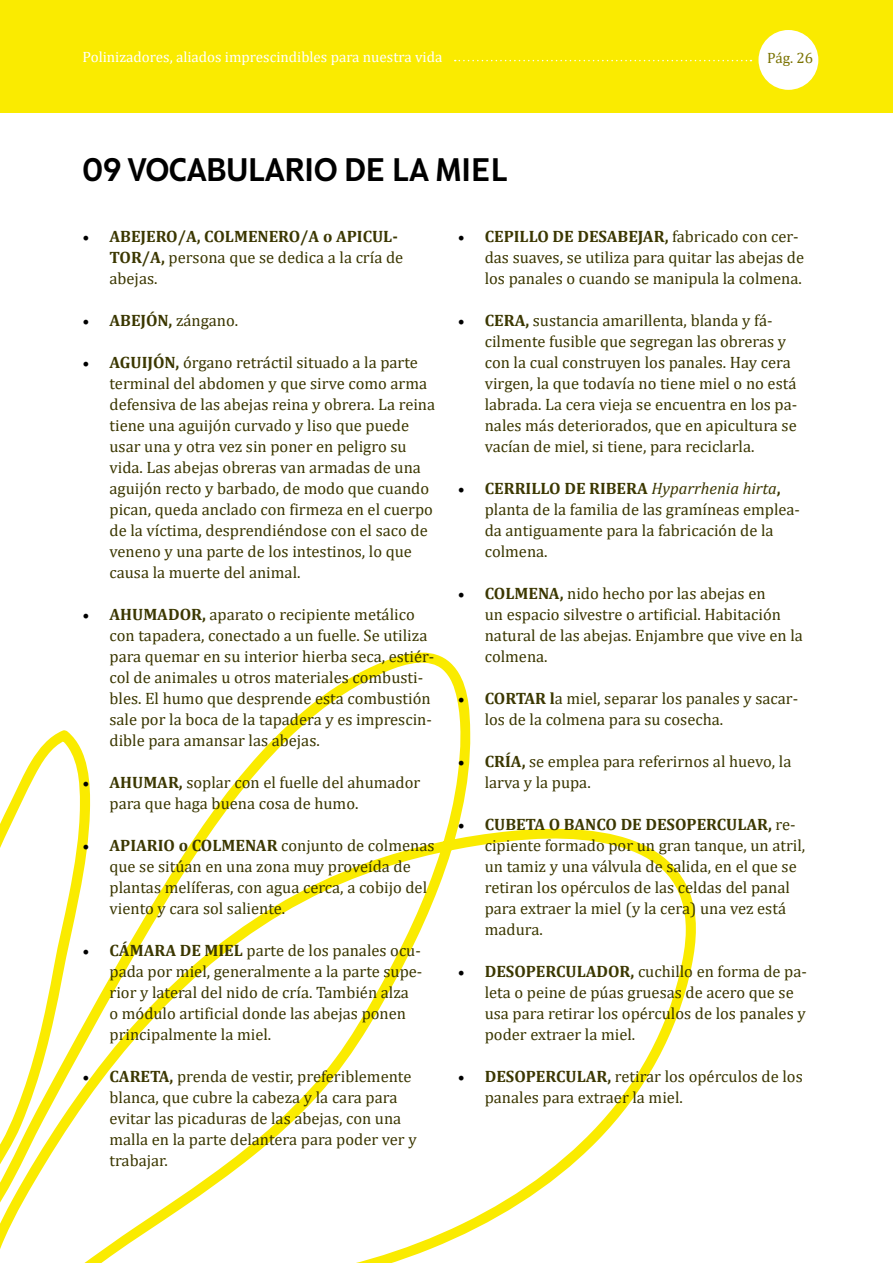
<style>
.page{position:relative;width:893px;height:1263px;background:#fff}
.page>*{position:absolute;margin:0;border:0;box-sizing:border-box;transform-origin:0 0}
.t1{font:28.5px "June Expt Variable Active";color:#000}
.t2{font:16.5px/21px "Cambria";color:#3b3700}
.t3{font:700 16.5px/21px "Cambria";color:#3b3700}
.t4{font:15px "Cambria";color:#fff}
.t5{font:15px "Cambria";color:#7a7200}
.s1{font-family:"Minion Pro";font-weight:400;font-size:18px;color:#000}
.s2{font-weight:400}
.s3{font-family:"Minion Pro";font-size:18px;color:#000}
.s4{font-weight:700}
.s5{font-style:italic}
</style>
<div class="page">
<div style="left:0;top:0;width:893px;height:112px;background:#faeb00"></div>
<div style="left:758px;top:30px;width:60px;height:60px;background:#fff;border-radius:50%"></div>
<svg style="left:455px;top:60px;width:296px;height:1px"></svg>
<svg style="left:0;top:652px;width:696px;height:611px"></svg>
<p class="t4" style="left:82px;top:48px;width:361px">Polinizadores, aliados imprescindibles para nuestra vida</p>
<p class="t5" style="left:767px;top:49px;width:47px">Pág. 26</p>
<h1 class="t1" style="left:82px;top:150px;width:426px">09 VOCABULARIO DE LA MIEL</h1>
<p class="t3" style="left:110px;top:225px;width:295px;text-indent:-27px"><span class="s1">•</span> ABEJERO/A, COLMENERO/A o APICUL-<br>TOR/A, <span class="s2">persona que se dedica a la cría de abejas.</span></p>
<p class="t2" style="left:82px;top:310px;width:157px"><span class="s3">•</span> <span class="s4">ABEJÓN,</span> zángano.</p>
<p class="t2" style="left:110px;top:352px;width:327px;text-indent:-27px"><span class="s3">•</span> <span class="s4">AGUIJÓN,</span> órgano retráctil situado a la parte terminal del abdomen y que sirve como arma defensiva de las abejas reina y obrera. La reina tiene una aguijón curvado y liso que puede usar una y otra vez sin poner en peligro su vida. Las abejas obreras van armadas de una aguijón recto y barbado, de modo que cuando pican, queda anclado con firmeza en el cuerpo de la víctima, desprendiéndose con el saco de veneno y una parte de los intestinos, lo que causa la muerte del animal.</p>
<p class="t2" style="left:110px;top:604px;width:326px;text-indent:-27px"><span class="s3">•</span> <span class="s4">AHUMADOR,</span> aparato o recipiente metálico con tapadera, conectado a un fuelle. Se utiliza para quemar en su interior hierba seca, estiér&shy;col de animales u otros materiales combusti&shy;bles. El humo que desprende esta combustión sale por la boca de la tapadera y es imprescin&shy;dible para amansar las abejas.</p>
<p class="t2" style="left:110px;top:772px;width:312px;text-indent:-27px"><span class="s3">•</span> <span class="s4">AHUMAR,</span> soplar con el fuelle del ahumador para que haga buena cosa de humo.</p>
<p class="t2" style="left:110px;top:835px;width:326px;text-indent:-27px"><span class="s3">•</span> <span class="s4">APIARIO o COLMENAR</span> conjunto de colmenas que se sitúan en una zona muy proveída de plantas melíferas, con agua cerca, a cobijo del viento y cara sol saliente.</p>
<p class="t2" style="left:110px;top:940px;width:314px;text-indent:-27px"><span class="s3">•</span> <span class="s4">CÁMARA DE MIEL</span> parte de los panales ocu&shy;pada por miel, generalmente a la parte supe&shy;rior y lateral del nido de cría. También alza<br>o módulo artificial donde las abejas ponen principalmente la miel.</p>
<p class="t2" style="left:110px;top:1066px;width:309px;text-indent:-27px"><span class="s3">•</span> <span class="s4">CARETA,</span> prenda de vestir, preferiblemente blanca, que cubre la cabeza y la cara para evitar las picaduras de las abejas, con una malla en la parte delantera para poder ver y trabajar.</p>
<p class="t2" style="left:485px;top:226px;width:321px;text-indent:-27px"><span class="s3">•</span> <span class="s4">CEPILLO DE DESABEJAR,</span> fabricado con cer&shy;das suaves, se utiliza para quitar las abejas de los panales o cuando se manipula la colmena.</p>
<p class="t2" style="left:485px;top:310px;width:314px;text-indent:-27px"><span class="s3">•</span> <span class="s4">CERA,</span> sustancia amarillenta, blanda y fá&shy;cilmente fusible que segregan las obreras y con la cual construyen los panales. Hay cera virgen, la que todavía no tiene miel o no está labrada. La cera vieja se encuentra en los pa&shy;nales más deteriorados, que en apicultura se vacían de miel, si tiene, para reciclarla.</p>
<p class="t2" style="left:485px;top:478px;width:317px;text-indent:-27px"><span class="s3">•</span> <span class="s4">CERRILLO DE RIBERA</span> <span class="s5">Hyparrhenia hirta</span><span class="s4">, </span>planta de la familia de las gramíneas emplea&shy;da antiguamente para la fabricación de la colmena.</p>
<p class="t2" style="left:485px;top:583px;width:320px;text-indent:-27px"><span class="s3">•</span> <span class="s4">COLMENA,</span> nido hecho por las abejas en<br>un espacio silvestre o artificial. Habitación natural de las abejas. Enjambre que vive en la colmena.</p>
<p class="t2" style="left:485px;top:688px;width:315px;text-indent:-27px"><span class="s3">•</span> <span class="s4">CORTAR l</span>a miel, separar los panales y sacar&shy;los de la colmena para su cosecha.</p>
<p class="t2" style="left:485px;top:751px;width:308px;text-indent:-27px"><span class="s3">•</span> <span class="s4">CRÍA,</span> se emplea para referirnos al huevo, la larva y la pupa.</p>
<p class="t2" style="left:485px;top:814px;width:322px;text-indent:-27px"><span class="s3">•</span> <span class="s4">CUBETA O BANCO DE DESOPERCULAR,</span> re&shy;cipiente formado por un gran tanque, un atril, un tamiz y una válvula de salida, en el que se retiran los opérculos de las celdas del panal para extraer la miel (y la cera) una vez está madura.</p>
<p class="t2" style="left:485px;top:961px;width:324px;text-indent:-27px"><span class="s3">•</span> <span class="s4">DESOPERCULADOR,</span> cuchillo en forma de pa&shy;leta o peine de púas gruesas de acero que se usa para retirar los opérculos de los panales y poder extraer la miel.</p>
<p class="t2" style="left:485px;top:1066px;width:320px;text-indent:-27px"><span class="s3">•</span> <span class="s4">DESOPERCULAR,</span> retirar los opérculos de los panales para extraer la miel.</p>
</div>
